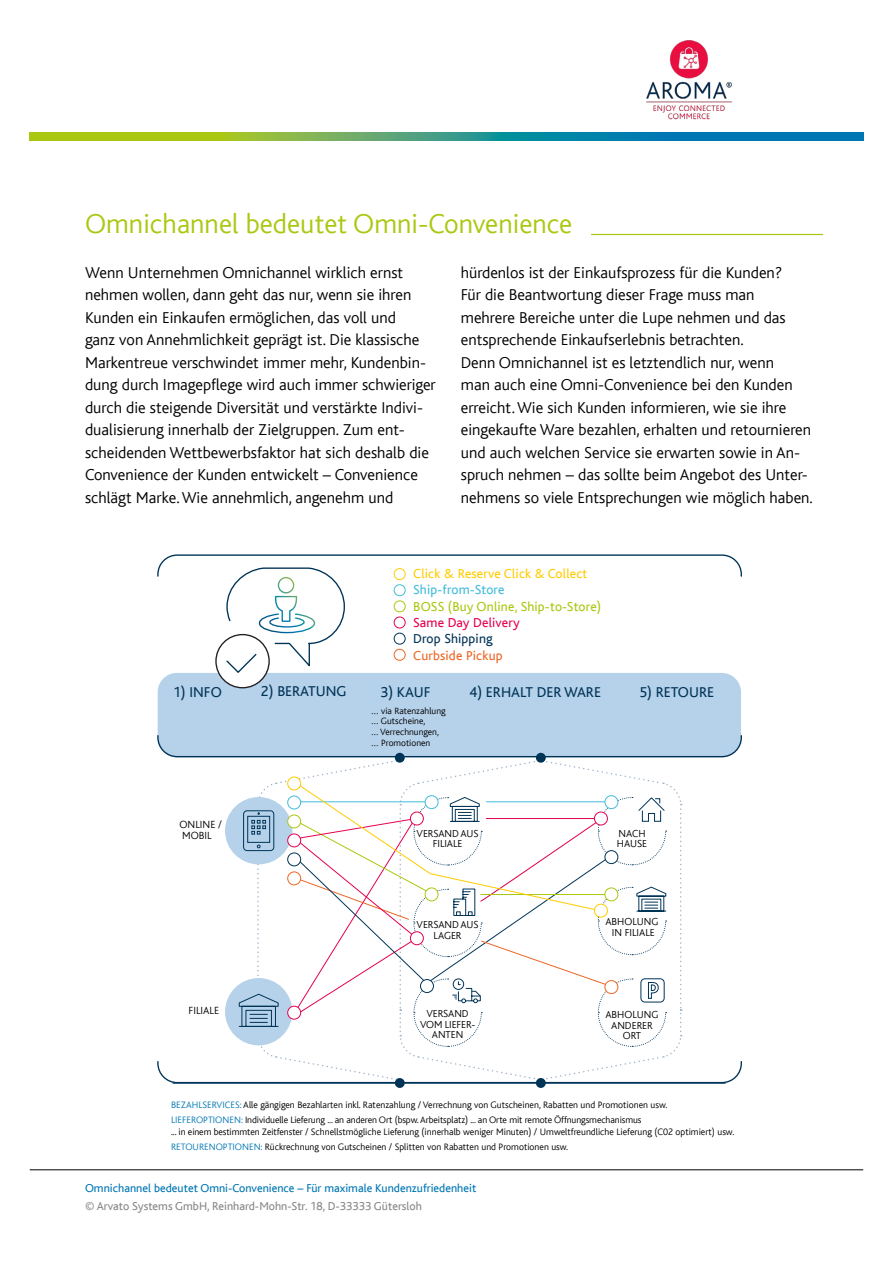
<style>
.page{position:relative;width:893px;height:1263px;background:#fff}
.page>*{position:absolute;margin:0;border:0;box-sizing:border-box;transform-origin:0 0}
.t1{font:300 28.5px "Bliss";color:#aac811}
.t2{font:300 16.5px/22.5px "Bliss";color:#000}
.t3{font:15px "Bliss";color:#003457}
.t4{font:13.65px "Bliss";letter-spacing:.01em;color:#aac811}
.t5{font:13.65px "Bliss";letter-spacing:.01em;color:#fc0}
.t6{font:13.65px "Bliss";letter-spacing:.01em;color:#42bddb}
.t7{font:13.65px "Bliss";letter-spacing:.01em;color:#e50051}
.t8{font:13.65px "Bliss";letter-spacing:.01em;color:#ec6725}
.t9{font:13.65px "Bliss";letter-spacing:.01em;color:#003457}
.t10{font:12px "Bliss";color:#0077b4}
.t11{font:12px "Bliss";color:#878787}
.t12{font:300 10.95px/10.9px "Bliss";color:#000}
.t13{font:300 10.65px/10.6px "Bliss";letter-spacing:-.01em;color:#000;text-align:center}
.t14{font:300 9.75px/15px "Bliss";color:#000}
.t15{font:300 9.45px/10.9px "Bliss";color:#000}
.s1{color:#0077b4}
</style>
<div class="page">
<hr style="left:30px;top:1169px;width:833px;height:1px;background:#000">
<svg style="left:30px;top:132px;width:833px;height:9px;background:#4fa06d"></svg>
<hr style="left:591px;top:234px;width:232px;height:1px;background:#aac811">
<div style="left:158px;top:673px;width:583px;height:84px;background:#b6d1ea;border-radius:19px"></div>
<div style="left:395px;top:1078px;width:10px;height:10px;background:#003457;border-radius:50%"></div>
<div style="left:216px;top:635px;width:53px;height:53px;background:#fff;border-radius:50%"></div>
<svg style="left:157px;top:554px;width:585px;height:120px"></svg>
<div style="left:536px;top:1078px;width:10px;height:10px;background:#003457;border-radius:50%"></div>
<div style="left:394px;top:569px;width:11px;height:11px;background:#fff;border-radius:50%"></div>
<div style="left:394px;top:568px;width:12px;height:12px;border:1px solid #fc0;border-radius:50%"></div>
<div style="left:394px;top:649px;width:11px;height:11px;background:#fff;border-radius:50%"></div>
<div style="left:394px;top:649px;width:12px;height:12px;border:1px solid #ec6725;border-radius:50%"></div>
<div style="left:394px;top:585px;width:11px;height:11px;background:#fff;border-radius:50%"></div>
<div style="left:394px;top:584px;width:12px;height:12px;border:1px solid #42bddb;border-radius:50%"></div>
<div style="left:394px;top:633px;width:11px;height:11px;background:#fff;border-radius:50%"></div>
<div style="left:394px;top:633px;width:12px;height:11px;border:1px solid #003457;border-radius:50%"></div>
<div style="left:394px;top:601px;width:11px;height:11px;background:#fff;border-radius:50%"></div>
<div style="left:394px;top:600px;width:12px;height:12px;border:1px solid #aac811;border-radius:50%"></div>
<div style="left:394px;top:617px;width:11px;height:11px;background:#fff;border-radius:50%"></div>
<div style="left:394px;top:617px;width:12px;height:11px;border:1px solid #e50051;border-radius:50%"></div>
<svg style="left:157px;top:734px;width:585px;height:350px"></svg>
<div style="left:288px;top:777px;width:13px;height:13px;background:#fff;border-radius:50%"></div>
<div style="left:287px;top:776px;width:14px;height:14px;border:1px solid #fc0;border-radius:50%"></div>
<div style="left:288px;top:872px;width:13px;height:13px;background:#fff;border-radius:50%"></div>
<div style="left:287px;top:871px;width:14px;height:14px;border:1px solid #ec6725;border-radius:50%"></div>
<div style="left:288px;top:796px;width:13px;height:13px;background:#fff;border-radius:50%"></div>
<div style="left:287px;top:795px;width:14px;height:14px;border:1px solid #42bddb;border-radius:50%"></div>
<div style="left:288px;top:853px;width:13px;height:13px;background:#fff;border-radius:50%"></div>
<div style="left:287px;top:852px;width:14px;height:14px;border:1px solid #003457;border-radius:50%"></div>
<div style="left:288px;top:815px;width:13px;height:13px;background:#fff;border-radius:50%"></div>
<div style="left:287px;top:814px;width:14px;height:14px;border:1px solid #aac811;border-radius:50%"></div>
<div style="left:288px;top:834px;width:13px;height:13px;background:#fff;border-radius:50%"></div>
<div style="left:287px;top:833px;width:14px;height:14px;border:1px solid #e50051;border-radius:50%"></div>
<div style="left:594px;top:904px;width:13px;height:13px;background:#fff;border-radius:50%"></div>
<div style="left:594px;top:904px;width:14px;height:13px;border:1px solid #fc0;border-radius:50%"></div>
<img style="left:626px;top:40px;width:122px;height:96px">
<h1 class="t1" style="left:85px;top:208px;width:489px">Omnichannel bedeutet Omni-Convenience</h1>
<p class="t2" style="left:85px;top:261px;width:352px">Wenn Unternehmen Omnichannel wirklich ernst nehmen wollen, dann geht das nur, wenn sie ihren Kunden ein Einkaufen ermöglichen, das voll und<br>ganz von Annehmlichkeit geprägt ist. Die klassische Markentreue verschwindet immer mehr, Kundenbin&shy;dung durch Imagepflege wird auch immer schwieriger durch die steigende Diversität und verstärkte Indivi&shy;dualisierung innerhalb der Zielgruppen. Zum ent&shy;scheidenden Wettbewerbsfaktor hat sich deshalb die Convenience der Kunden entwickelt – Convenience schlägt Marke. Wie annehmlich, angenehm und</p>
<p class="t2" style="left:461px;top:261px;width:354px">hürdenlos ist der Einkaufsprozess für die Kunden?<br>Für die Beantwortung dieser Frage muss man mehrere Bereiche unter die Lupe nehmen und das entsprechende Einkaufserlebnis betrachten.<br>Denn Omnichannel ist es letztendlich nur, wenn<br>man auch eine Omni-Convenience bei den Kunden erreicht. Wie sich Kunden informieren, wie sie ihre eingekaufte Ware bezahlen, erhalten und retournieren und auch welchen Service sie erwarten sowie in An&shy;spruch nehmen – das sollte beim Angebot des Unter&shy;nehmens so viele Entsprechungen wie möglich haben.</p>
<p class="t5" style="left:413px;top:566px;width:176px">Click &amp; Reserve Click &amp; Collect</p>
<p class="t6" style="left:413px;top:583px;width:93px">Ship-from-Store</p>
<p class="t4" style="left:413px;top:599px;width:190px">BOSS (Buy Online, Ship-to-Store)</p>
<p class="t7" style="left:413px;top:615px;width:108px">Same Day Delivery</p>
<p class="t9" style="left:413px;top:632px;width:81px">Drop Shipping</p>
<p class="t8" style="left:413px;top:648px;width:91px">Curbside Pickup</p>
<p class="t3" style="left:173px;top:684px;width:50px">1) INFO</p>
<p class="t3" style="left:261px;top:683px;width:87px">2) BERATUNG</p>
<p class="t3" style="left:381px;top:684px;width:52px">3) KAUF</p>
<p class="t3" style="left:470px;top:684px;width:133px">4) ERHALT DER WARE</p>
<p class="t3" style="left:639px;top:684px;width:76px">5) RETOURE</p>
<p class="t15" style="left:371px;top:705px;width:76px">… via Ratenzahlung … Gutscheine,<br>… Verrechnungen, … Promotionen</p>
<p class="t12" style="left:180px;top:819px;width:44px">ONLINE /<br>MOBIL</p>
<p class="t13" style="left:617px;top:828px;width:32px;text-align:left">NACH<br>HAUSE</p>
<p class="t13" style="left:417px;top:828px;width:64px">VERSAND AUS<br>FILIALE</p>
<p class="t12" style="left:189px;top:1005px;width:32px">FILIALE</p>
<p class="t13" style="left:417px;top:920px;width:64px">VERSAND AUS<br>LAGER</p>
<p class="t13" style="left:420px;top:1008px;width:57px">VERSAND<br>VOM LIEFER-<br>ANTEN</p>
<p class="t13" style="left:605px;top:917px;width:55px">ABHOLUNG<br>IN FILIALE</p>
<p class="t13" style="left:605px;top:1009px;width:55px">ABHOLUNG<br>ANDERER<br>ORT</p>
<p class="t14" style="left:171px;top:1097px;width:498px"><span class="s1">BEZAHLSERVICES:</span> Alle gängigen Bezahlarten inkl. Ratenzahlung / Verrechnung von Gutscheinen, Rabatten und Promotionen usw.<br><span class="s1">LIEFEROPTIONEN:</span> Individuelle Lieferung ... an anderen Ort (bspw. Arbeitsplatz) ... an Orte mit remote Öffnungsmechanismus</p>
<p class="t14" style="left:171px;top:1124px;width:565px">... in einem bestimmten Zeitfenster / Schnellstmögliche Lieferung (innerhalb weniger Minuten) / Umweltfreundliche Lieferung (C02 optimiert) usw.<br><span class="s1">RETOURENOPTIONEN:</span> Rückrechnung von Gutscheinen / Splitten von Rabatten und Promotionen usw.</p>
<p class="t10" style="left:85px;top:1182px;width:393px">Omnichannel bedeutet Omni-Convenience – Für maximale Kundenzufriedenheit</p>
<p class="t11" style="left:85px;top:1200px;width:338px">© Arvato Systems GmbH, Reinhard-Mohn-Str. 18, D-33333 Gütersloh</p>
</div>
